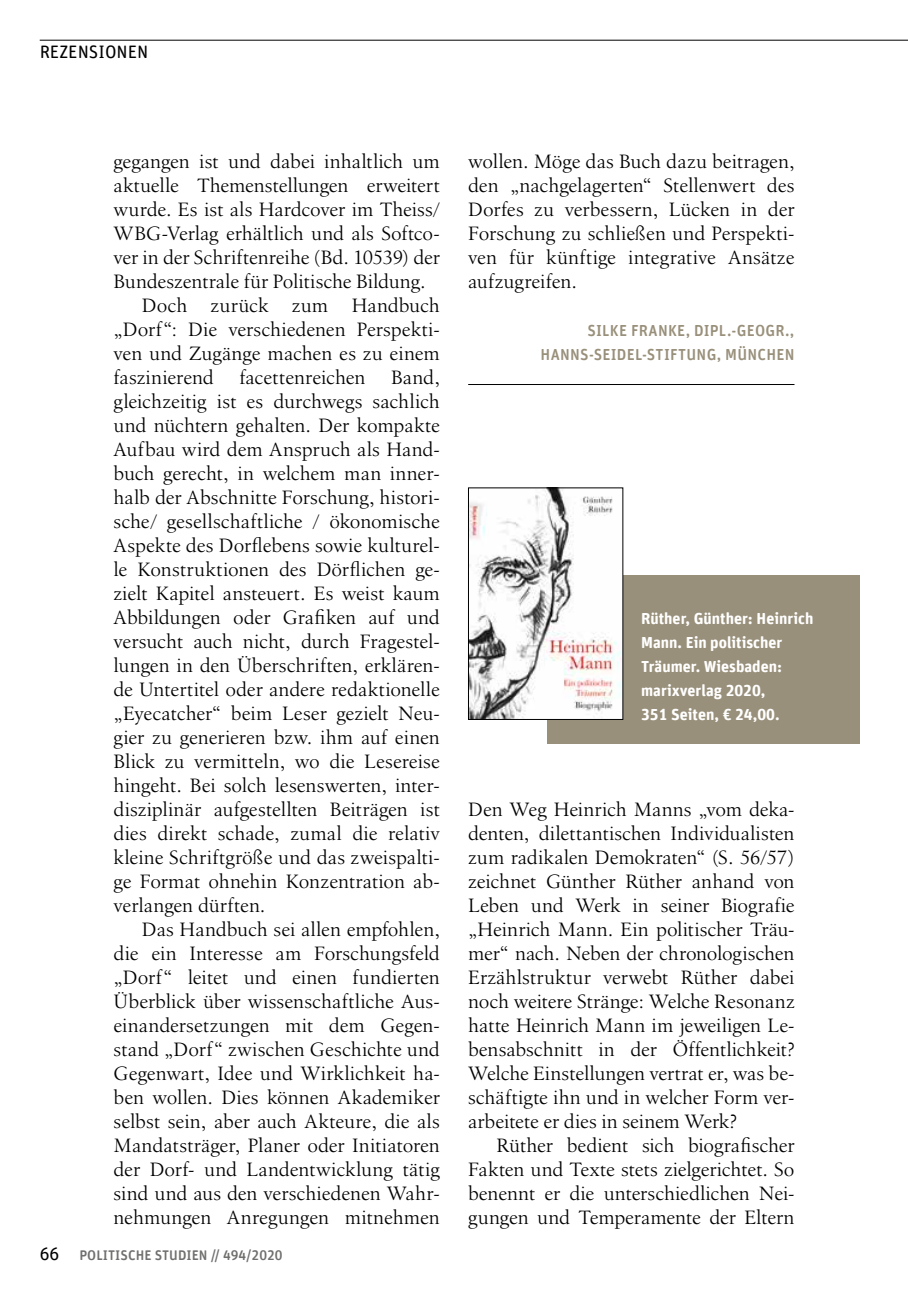
<style>
.page{position:relative;width:908px;height:1304px;background:#fff}
.page>*{position:absolute;margin:0;border:0;box-sizing:border-box;transform-origin:0 0}
.t1{font:20px/24px "Birka LT Pro";color:#000;text-align:justify}
.t2{font:18px "Unit Rounded Offc";color:#000}
.t3{font:700 16px/24px "Unit Rounded Offc";color:#fff}
.t4{font:500 16px/24px "Unit Rounded Offc";letter-spacing:.015em;color:#99907b;text-align:right}
.t5{font:500 14px "Unit Rounded Offc";color:#6f6f6e}
.s1{font-weight:400;font-size:18px;color:#000}
</style>
<div class="page">
<hr style="left:40px;top:40px;width:867px;height:1px;background:#000">
<div style="left:547px;top:575px;width:311px;height:168px;background:#99907b"></div>
<img style="left:470px;top:490px;width:151px;height:228px">
<div style="left:468px;top:488px;width:155px;height:232px;border:1px solid #000"></div>
<hr style="left:468px;top:384px;width:326px;height:1px;background:#000">
<p class="t2" style="left:40px;top:41px;width:110px">REZENSIONEN</p>
<p class="t1" style="left:113px;top:149px;width:328px">gegangen ist und dabei inhaltlich um</p>
<p class="t1" style="left:113px;top:173px;width:327px">aktuelle Themenstellungen erweitert</p>
<p class="t1" style="left:113px;top:197px;width:327px">wurde. Es ist als Hardcover im Theiss/</p>
<p class="t1" style="left:113px;top:221px;width:327px">WBG-Verlag erhältlich und als Softco-</p>
<p class="t1" style="left:113px;top:245px;width:327px">ver in der Schriftenreihe (Bd. 10539) der</p>
<p class="t1" style="left:113px;top:269px;width:313px">Bundeszentrale für Politische Bildung.</p>
<p class="t1" style="left:142px;top:293px;width:299px">Doch zurück zum Handbuch</p>
<p class="t1" style="left:113px;top:317px;width:327px">„Dorf“: Die verschiedenen Perspekti-</p>
<p class="t1" style="left:113px;top:341px;width:327px">ven und Zugänge machen es zu einem</p>
<p class="t1" style="left:113px;top:365px;width:102px">faszinierend</p>
<p class="t1" style="left:239px;top:365px;width:127px">facettenreichen</p>
<p class="t1" style="left:113px;top:365px;width:328px;text-indent:277px">Band, gleichzeitig ist es durchwegs sachlich und nüchtern gehalten. Der kompakte Aufbau wird dem Anspruch als Hand&shy;buch gerecht, in welchem man inner&shy;halb der Abschnitte Forschung, histori&shy;sche/ gesellschaftliche / ökonomische Aspekte des Dorflebens sowie kulturel&shy;le Konstruktionen des Dörflichen ge&shy;zielt Kapitel ansteuert. Es weist kaum Abbildungen oder Grafiken auf und versucht auch nicht, durch Fragestel&shy;lungen in den Überschriften, erklären&shy;de Untertitel oder andere redaktionelle „Eyecatcher“ beim Leser gezielt Neu&shy;gier zu generieren bzw. ihm auf einen Blick zu vermitteln, wo die Lesereise hingeht. Bei solch lesenswerten, inter&shy;disziplinär aufgestellten Beiträgen ist dies direkt schade, zumal die relativ kleine Schriftgröße und das zweispalti&shy;ge Format ohnehin Konzentration ab&shy;verlangen dürften.</p>
<p class="t1" style="left:113px;top:917px;width:328px;text-indent:28px">Das Handbuch sei allen empfohlen, die ein Interesse am Forschungsfeld „Dorf“ leitet und einen fundierten Überblick über wissenschaftliche Aus&shy;einandersetzungen mit dem Gegen&shy;stand „Dorf“ zwischen Geschichte und Gegenwart, Idee und Wirklichkeit ha&shy;ben wollen. Dies können Akademiker selbst sein, aber auch Akteure, die als Mandatsträger, Planer oder Initiatoren der Dorf- und Landentwicklung tätig sind und aus den verschiedenen Wahr&shy;nehmungen Anregungen mitnehmen</p>
<p class="t5" style="left:40px;top:1246px;width:244px"><span class="s1">66</span> POLITISCHE STUDIEN // 494/2020</p>
<p class="t1" style="left:468px;top:149px;width:328px">wollen. Möge das Buch dazu beitragen, den „nachgelagerten“ Stellenwert des Dorfes zu verbessern, Lücken in der Forschung zu schließen und Perspekti&shy;ven für künftige integrative Ansätze aufzugreifen.</p>
<p class="t4" style="left:540px;top:319px;width:255px">SILKE FRANKE, DIPL.-GEOGR.,<br>HANNS-SEIDEL-STIFTUNG, MÜNCHEN</p>
<p class="t3" style="left:641px;top:606px;width:174px">Rüther, Günther: Heinrich<br>Mann. Ein politischer<br>Träumer. Wiesbaden: marixverlag 2020,<br>351 Seiten, € 24,00.</p>
<p class="t1" style="left:468px;top:797px;width:328px">Den Weg Heinrich Manns „vom deka&shy;denten, dilettantischen Individualisten zum radikalen Demokraten“ (S. 56/57) zeichnet Günther Rüther anhand von Leben und Werk in seiner Biografie „Heinrich Mann. Ein politischer Träu&shy;mer“ nach. Neben der chronologischen Erzählstruktur verwebt Rüther dabei noch weitere Stränge: Welche Resonanz hatte Heinrich Mann im jeweiligen Le&shy;bensabschnitt in der Öffentlichkeit?<br>Welche Einstellungen vertrat er, was be&shy;schäftigte ihn und in welcher Form ver&shy;arbeitete er dies in seinem Werk?</p>
<p class="t1" style="left:468px;top:1133px;width:328px;text-indent:28px">Rüther bedient sich biografischer Fakten und Texte stets zielgerichtet. So benennt er die unterschiedlichen Nei&shy;gungen und Temperamente der Eltern</p>
</div>
